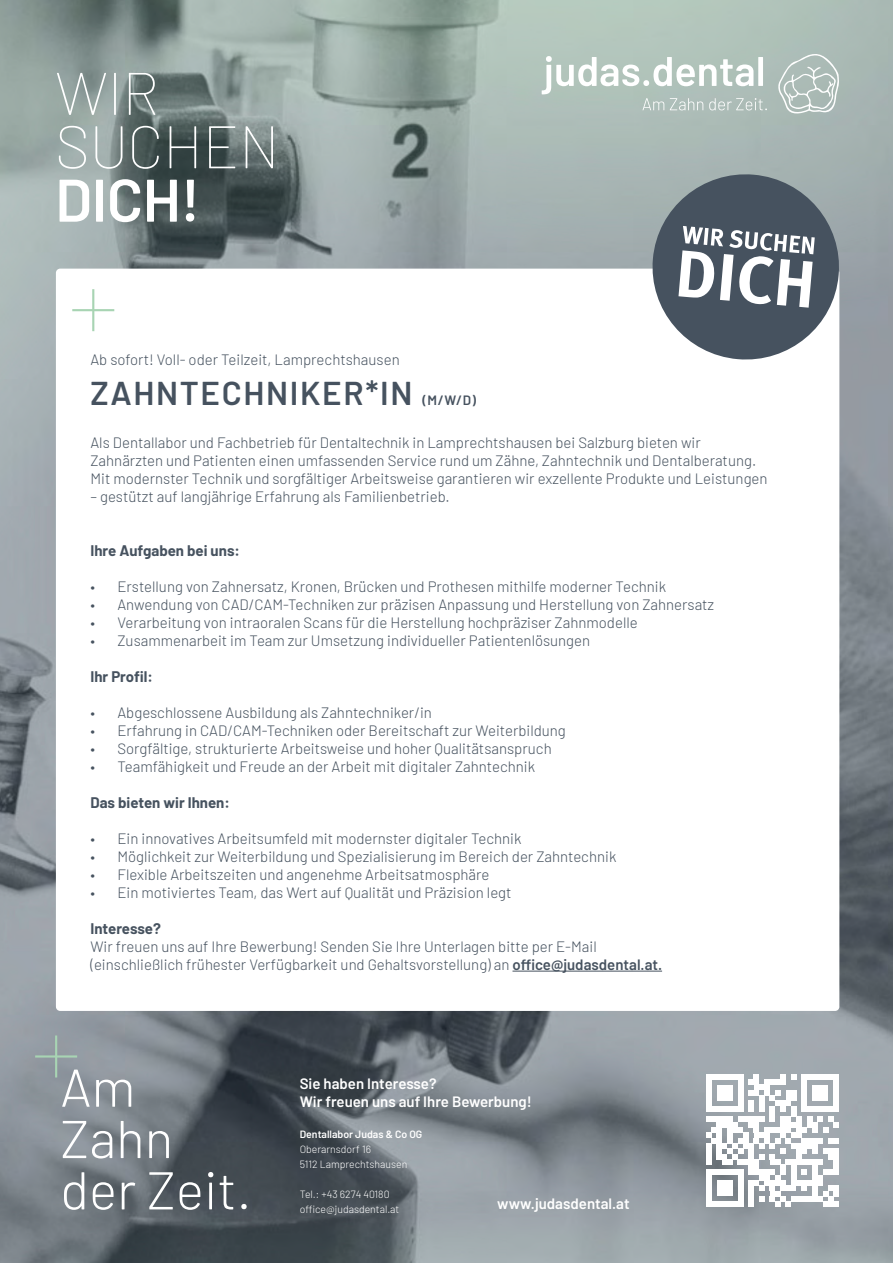
<style>
.page{position:relative;width:893px;height:1263px;background:#fff}
.page>*{position:absolute;margin:0;border:0;box-sizing:border-box;transform-origin:0 0}
.t1{font:100 60px/53.4px "Barlow";letter-spacing:-.01em;color:#fff}
.t2{font:600 60px "Barlow";color:#fff}
.t3{font:600 33px "Barlow";letter-spacing:.05em;color:#46525f}
.t4{font:300 15px/18px "Barlow";color:#46525f}
.t5{font:600 15px/18px "Barlow";color:#fff}
.t6{font:700 15px "Barlow";color:#46525f}
.t7{font:600 13.5px "Barlow";color:#46525f}
.t8{font:300 10.5px/15px "Barlow";color:#fff}
.t9{font:600 10.5px "Barlow";color:#fff}
.s1{font-weight:600}
</style>
<div class="page">
<img style="left:0;top:0;width:893px;height:1263px">
<div style="left:56px;top:269px;width:783px;height:742px;background:#fff;border-radius:4px"></div>
<hr style="left:512px;top:971px;width:150px;height:1px;background:#46525f">
<svg style="left:648px;top:170px;width:195px;height:194px"></svg>
<svg style="left:706px;top:1074px;width:133px;height:133px"></svg>
<div style="left:706px;top:1202px;width:37px;height:5px;background:#fff"></div>
<div style="left:716px;top:1180px;width:16px;height:16px;background:#fff"></div>
<svg style="left:64px;top:1172px;width:183px;height:38px;background:#767c82"></svg>
<svg style="left:63px;top:1121px;width:106px;height:37px"></svg>
<svg style="left:35px;top:1035px;width:96px;height:72px;background:#989fa5"></svg>
<svg style="left:72px;top:289px;width:42px;height:42px"></svg>
<svg style="left:778px;top:53px;width:61px;height:63px;background:#b8c5c1"></svg>
<svg style="left:542px;top:56px;width:225px;height:54px"></svg>
<h1 class="t1" style="left:55px;top:62px;width:226px">WIR<br>SUCHEN</h1>
<h1 class="t2" style="left:55px;top:156px;width:147px">DICH!</h1>
<p class="t4" style="left:90px;top:349px;width:311px">Ab sofort! Voll- oder Teilzeit, Lamprechtshausen</p>
<h2 class="t3" style="left:90px;top:368px;width:324px">ZAHNTECHNIKER*IN</h2>
<p class="t7" style="left:422px;top:390px;width:55px">(M/W/D)</p>
<p class="t4" style="left:90px;top:432px;width:679px">Als Dentallabor und Fachbetrieb für Dentaltechnik in Lamprechtshausen bei Salzburg bieten wir<br>Zahnärzten und Patienten einen umfassenden Service rund um Zähne, Zahntechnik und Dentalberatung.<br>Mit modernster Technik und sorgfältiger Arbeitsweise garantieren wir exzellente Produkte und Leistungen</p>
<p class="t4" style="left:90px;top:486px;width:361px">– gestützt auf langjährige Erfahrung als Familienbetrieb.</p>
<p class="t6" style="left:90px;top:539px;width:151px">Ihre Aufgaben bei uns:</p>
<p class="t4" style="left:90px;top:576px;width:577px">• Erstellung von Zahnersatz, Kronen, Brücken und Prothesen mithilfe moderner Technik</p>
<p class="t4" style="left:90px;top:594px;width:625px">• Anwendung von CAD/CAM-Techniken zur präzisen Anpassung und Herstellung von Zahnersatz</p>
<p class="t4" style="left:90px;top:612px;width:549px">• Verarbeitung von intraoralen Scans für die Herstellung hochpräziser Zahnmodelle</p>
<p class="t4" style="left:90px;top:630px;width:501px">• Zusammenarbeit im Team zur Umsetzung individueller Patientenlösungen</p>
<p class="t6" style="left:90px;top:665px;width:64px">Ihr Profil:</p>
<p class="t4" style="left:90px;top:702px;width:343px">• Abgeschlossene Ausbildung als Zahntechniker/in</p>
<p class="t4" style="left:90px;top:720px;width:477px">• Erfahrung in CAD/CAM-Techniken oder Bereitschaft zur Weiterbildung</p>
<p class="t4" style="left:90px;top:738px;width:463px">• Sorgfältige, strukturierte Arbeitsweise und hoher Qualitätsanspruch</p>
<p class="t4" style="left:90px;top:756px;width:446px">• Teamfähigkeit und Freude an der Arbeit mit digitaler Zahntechnik</p>
<p class="t6" style="left:90px;top:791px;width:141px">Das bieten wir Ihnen:</p>
<p class="t4" style="left:90px;top:828px;width:433px">• Ein innovatives Arbeitsumfeld mit modernster digitaler Technik</p>
<p class="t4" style="left:90px;top:846px;width:527px">• Möglichkeit zur Weiterbildung und Spezialisierung im Bereich der Zahntechnik</p>
<p class="t4" style="left:90px;top:864px;width:400px">• Flexible Arbeitszeiten und angenehme Arbeitsatmosphäre</p>
<p class="t4" style="left:90px;top:882px;width:423px">• Ein motiviertes Team, das Wert auf Qualität und Präzision legt</p>
<p class="t6" style="left:90px;top:917px;width:72px">Interesse?</p>
<p class="t4" style="left:90px;top:936px;width:573px">Wir freuen uns auf Ihre Bewerbung! Senden Sie Ihre Unterlagen bitte per E-Mail (einschließlich frühester Verfügbarkeit und Gehaltsvorstellung) an <span class="s1">office@judasdental.at.</span></p>
<p class="t5" style="left:300px;top:1073px;width:234px">Sie haben Interesse?<br>Wir freuen uns auf Ihre Bewerbung!</p>
<p class="t9" style="left:300px;top:1126px;width:124px">Dentallabor Judas &amp; Co OG</p>
<p class="t8" style="left:300px;top:1141px;width:109px">Oberarnsdorf 16<br>5112 Lamprechtshausen</p>
<p class="t8" style="left:300px;top:1186px;width:101px">Tel.: +43 6274 40180 office@judasdental.at</p>
<p class="t5" style="left:497px;top:1193px;width:134px">www.judasdental.at</p>
</div>
